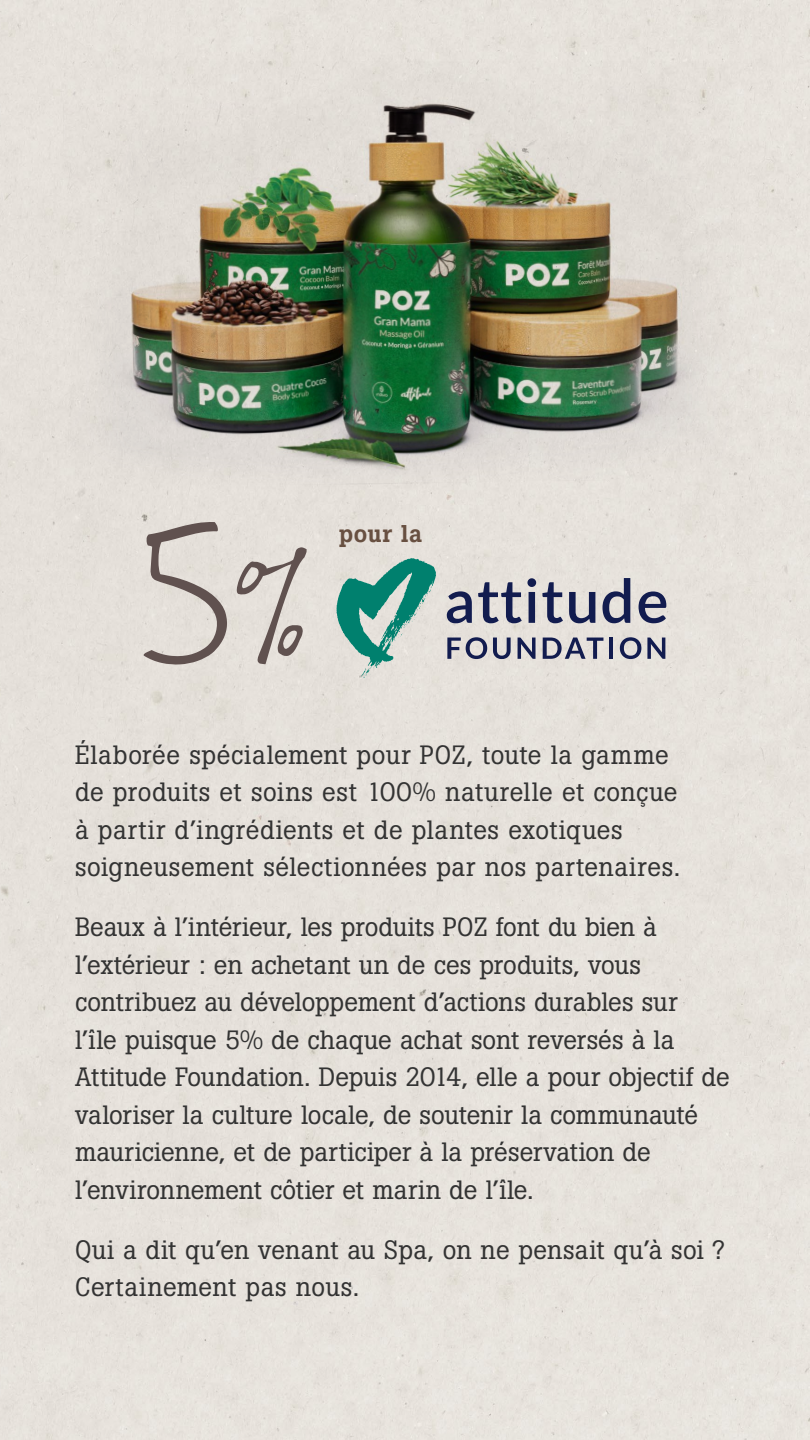
<style>
.page{position:relative;width:810px;height:1440px;background:#e6e1db}
.page>*{position:absolute;margin:0;border:0;box-sizing:border-box;transform-origin:0 0}
.t1{font:256.95px "Jenna Sue";color:#60514f}
.t2{font:26.25px/37.5px "Boton";letter-spacing:.01em;color:#333}
.t3{font:500 24.08px "Boton";letter-spacing:.03em;color:#685041}
</style>
<div class="page">
<img style="left:59px;top:62px;width:682px;height:441px">
<svg style="left:447px;top:591px;width:25px;height:32px"></svg>
<svg style="left:478px;top:578px;width:58px;height:45px;background:#9898a7"></svg>
<svg style="left:542px;top:582px;width:21px;height:41px"></svg>
<svg style="left:569px;top:592px;width:26px;height:31px"></svg>
<svg style="left:603px;top:578px;width:27px;height:45px"></svg>
<svg style="left:639px;top:591px;width:27px;height:32px"></svg>
<svg style="left:447px;top:637px;width:40px;height:22px"></svg>
<svg style="left:493px;top:638px;width:18px;height:21px"></svg>
<svg style="left:518px;top:638px;width:18px;height:21px"></svg>
<svg style="left:543px;top:638px;width:60px;height:21px"></svg>
<hr style="left:609px;top:638px;width:4px;height:21px;background:#121c4f">
<svg style="left:620px;top:637px;width:21px;height:22px"></svg>
<svg style="left:647px;top:638px;width:18px;height:21px"></svg>
<svg style="left:336px;top:558px;width:100px;height:120px;background:#8abaaf"></svg>
<div style="left:227px;top:539px;width:88px;height:130px;background:#e5e0da"></div>
<h1 class="t1" style="left:131px;top:446px;width:106px">5</h1>
<p class="t3" style="left:339px;top:519px;width:85px">pour la</p>
<p class="t2" style="left:75px;top:736px;width:607px">Élaborée spécialement pour POZ, toute la gamme de produits et soins est 100% naturelle et conçue à partir d’ingrédients et de plantes exotiques soigneusement sélectionnées par nos partenaires.</p>
<p class="t2" style="left:75px;top:908px;width:656px">Beaux à l’intérieur, les produits POZ font du bien à l’extérieur : en achetant un de ces produits, vous contribuez au développement d’actions durables sur<br>l’île puisque 5% de chaque achat sont reversés à la Attitude Foundation. Depuis 2014, elle a pour objectif de valoriser la culture locale, de soutenir la communauté mauricienne, et de participer à la préservation de l’environnement côtier et marin de l’île.</p>
<p class="t2" style="left:75px;top:1231px;width:652px">Qui a dit qu’en venant au Spa, on ne pensait qu’à soi ?<br>Certainement pas nous.</p>
</div>
